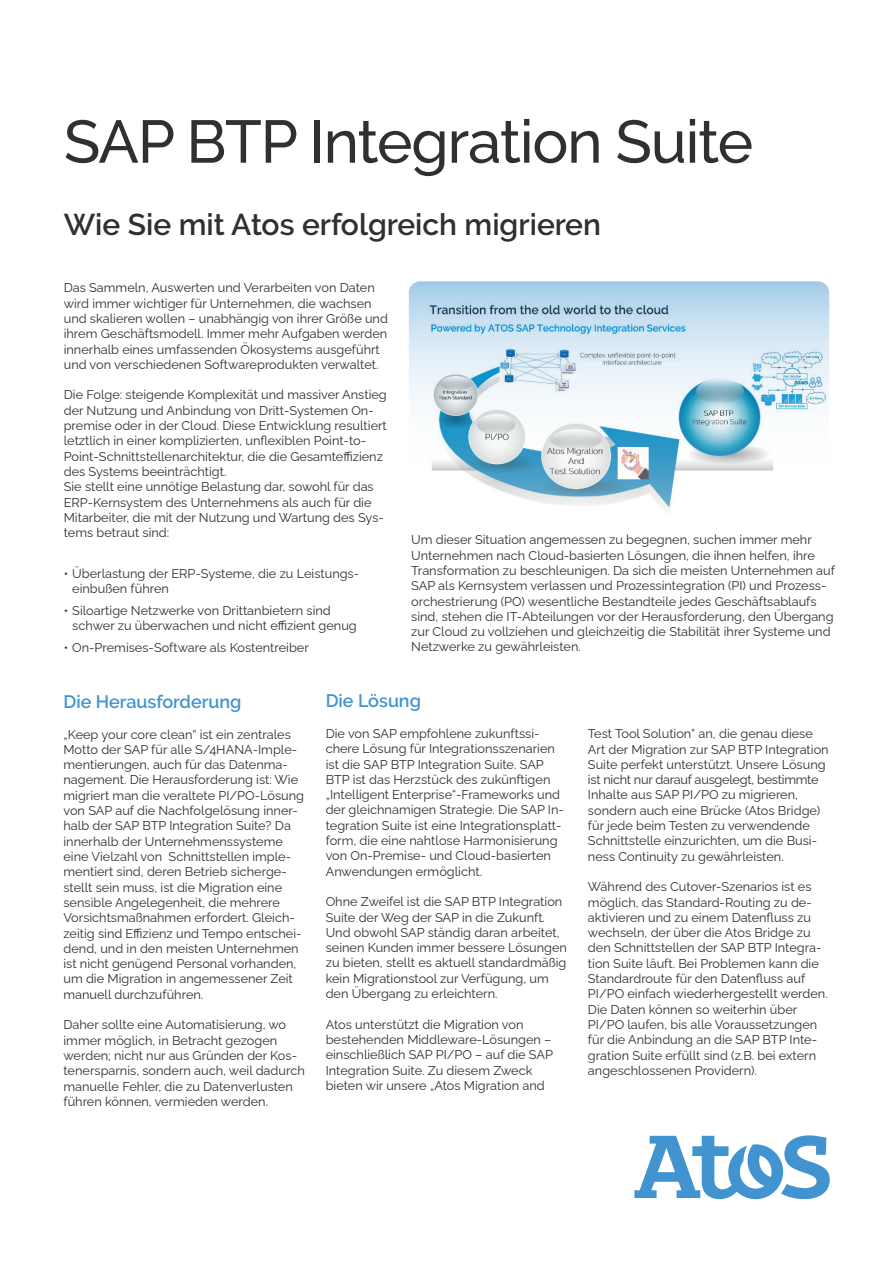
<style>
.page{position:relative;width:893px;height:1263px;background:#fff}
.page>*{position:absolute;margin:0;border:0;box-sizing:border-box;transform-origin:0 0}
.t1{font:500 60px "Raleway";letter-spacing:-.02em;color:#312f30}
.t2{font:600 30px "Raleway";color:#312f30}
.t3{font:600 18px "Raleway";color:#4194d0}
.t4{font:12.75px/15.3px "Raleway";color:#312f30}
</style>
<div class="page">
<svg style="left:634px;top:1135px;width:196px;height:64px"></svg>
<svg style="left:409px;top:281px;width:420px;height:234px"></svg>
<h1 class="t1" style="left:64px;top:94px;width:691px">SAP BTP Integration Suite</h1>
<h2 class="t2" style="left:64px;top:207px;width:539px">Wie Sie mit Atos erfolgreich migrieren</h2>
<p class="t4" style="left:64px;top:279px;width:326px">Das Sammeln, Auswerten und Verarbeiten von Daten wird immer wichtiger für Unternehmen, die wachsen und skalieren wollen – unabhängig von ihrer Größe und ihrem Geschäftsmodell. Immer mehr Aufgaben werden innerhalb eines umfassenden Ökosystems ausgeführt und von verschiedenen Softwareprodukten verwaltet.</p>
<p class="t4" style="left:64px;top:386px;width:325px">Die Folge: steigende Komplexität und massiver Anstieg der Nutzung und Anbindung von Dritt-Systemen On&shy;premise oder in der Cloud. Diese Entwicklung resultiert letztlich in einer komplizierten, unflexiblen Point-to-Point-Schnittstellenarchitektur, die die Gesamteffizienz des Systems beeinträchtigt.<br>Sie stellt eine unnötige Belastung dar, sowohl für das ERP-Kernsystem des Unternehmens als auch für die Mitarbeiter, die mit der Nutzung und Wartung des Sys&shy;tems betraut sind:</p>
<p class="t4" style="left:72px;top:564px;width:288px;text-indent:-9px">• Überlastung der ERP-Systeme, die zu Leistungs&shy;einbußen führen</p>
<p class="t4" style="left:72px;top:601px;width:286px;text-indent:-9px">• Siloartige Netzwerke von Drittanbietern sind schwer zu überwachen und nicht effizient genug</p>
<p class="t4" style="left:64px;top:638px;width:247px">• On-Premises-Software als Kostentreiber</p>
<p class="t4" style="left:411px;top:531px;width:425px">Um dieser Situation angemessen zu begegnen, suchen immer mehr Unternehmen nach Cloud-basierten Lösungen, die ihnen helfen, ihre Transformation zu beschleunigen. Da sich die meisten Unternehmen auf SAP als Kernsystem verlassen und Prozessintegration (PI) und Prozess&shy;orchestrierung (PO) wesentliche Bestandteile jedes Geschäftsablaufs sind, stehen die IT-Abteilungen vor der Herausforderung, den Übergang zur Cloud zu vollziehen und gleichzeitig die Stabilität ihrer Systeme und Netzwerke zu gewährleisten.</p>
<h3 class="t3" style="left:63px;top:691px;width:179px">Die Herausforderung</h3>
<p class="t4" style="left:63px;top:725px;width:242px">„Keep your core clean“ ist ein zentrales Motto der SAP für alle S/4HANA-Imple&shy;mentierungen, auch für das Datenma&shy;nagement. Die Herausforderung ist: Wie migriert man die veraltete PI/PO-Lösung von SAP auf die Nachfolgelösung inner&shy;halb der SAP BTP Integration Suite? Da innerhalb der Unternehmenssysteme eine Vielzahl von Schnittstellen imple&shy;mentiert sind, deren Betrieb sicherge&shy;stellt sein muss, ist die Migration eine sensible Angelegenheit, die mehrere Vorsichtsmaßnahmen erfordert. Gleich&shy;zeitig sind Effizienz und Tempo entschei&shy;dend, und in den meisten Unternehmen ist nicht genügend Personal vorhanden, um die Migration in angemessener Zeit manuell durchzuführen.</p>
<p class="t4" style="left:63px;top:1016px;width:243px">Daher sollte eine Automatisierung, wo immer möglich, in Betracht gezogen werden; nicht nur aus Gründen der Kos&shy;tenersparnis, sondern auch, weil dadurch manuelle Fehler, die zu Datenverlusten führen können, vermieden werden.</p>
<h3 class="t3" style="left:326px;top:691px;width:97px">Die Lösung</h3>
<p class="t4" style="left:326px;top:724px;width:240px">Die von SAP empfohlene zukunftssi&shy;chere Lösung für Integrationsszenarien ist die SAP BTP Integration Suite. SAP BTP ist das Herzstück des zukünftigen „Intelligent Enterprise“-Frameworks und der gleichnamigen Strategie. Die SAP In&shy;tegration Suite ist eine Integrationsplatt&shy;form, die eine nahtlose Harmonisierung von On-Premise- und Cloud-basierten Anwendungen ermöglicht.</p>
<p class="t4" style="left:326px;top:893px;width:243px">Ohne Zweifel ist die SAP BTP Integration Suite der Weg der SAP in die Zukunft.<br>Und obwohl SAP ständig daran arbeitet, seinen Kunden immer bessere Lösungen zu bieten, stellt es aktuell standardmäßig kein Migrationstool zur Verfügung, um den Übergang zu erleichtern.</p>
<p class="t4" style="left:326px;top:1015px;width:229px">Atos unterstützt die Migration von bestehenden Middleware-Lösungen – einschließlich SAP PI/PO – auf die SAP Integration Suite. Zu diesem Zweck bieten wir unsere „Atos Migration and</p>
<p class="t4" style="left:588px;top:725px;width:242px">Test Tool Solution“ an, die genau diese Art der Migration zur SAP BTP Integration Suite perfekt unterstützt. Unsere Lösung ist nicht nur darauf ausgelegt, bestimmte Inhalte aus SAP PI/PO zu migrieren, sondern auch eine Brücke (Atos Bridge) für jede beim Testen zu verwendende Schnittstelle einzurichten, um die Busi&shy;ness Continuity zu gewährleisten.</p>
<p class="t4" style="left:588px;top:878px;width:241px">Während des Cutover-Szenarios ist es möglich, das Standard-Routing zu de&shy;aktivieren und zu einem Datenfluss zu wechseln, der über die Atos Bridge zu den Schnittstellen der SAP BTP Integra&shy;tion Suite läuft. Bei Problemen kann die Standardroute für den Datenfluss auf PI/PO einfach wiederhergestellt werden.<br>Die Daten können so weiterhin über PI/PO laufen, bis alle Voraussetzungen für die Anbindung an die SAP BTP Inte&shy;gration Suite erfüllt sind (z.B. bei extern angeschlossenen Providern).</p>
</div>
